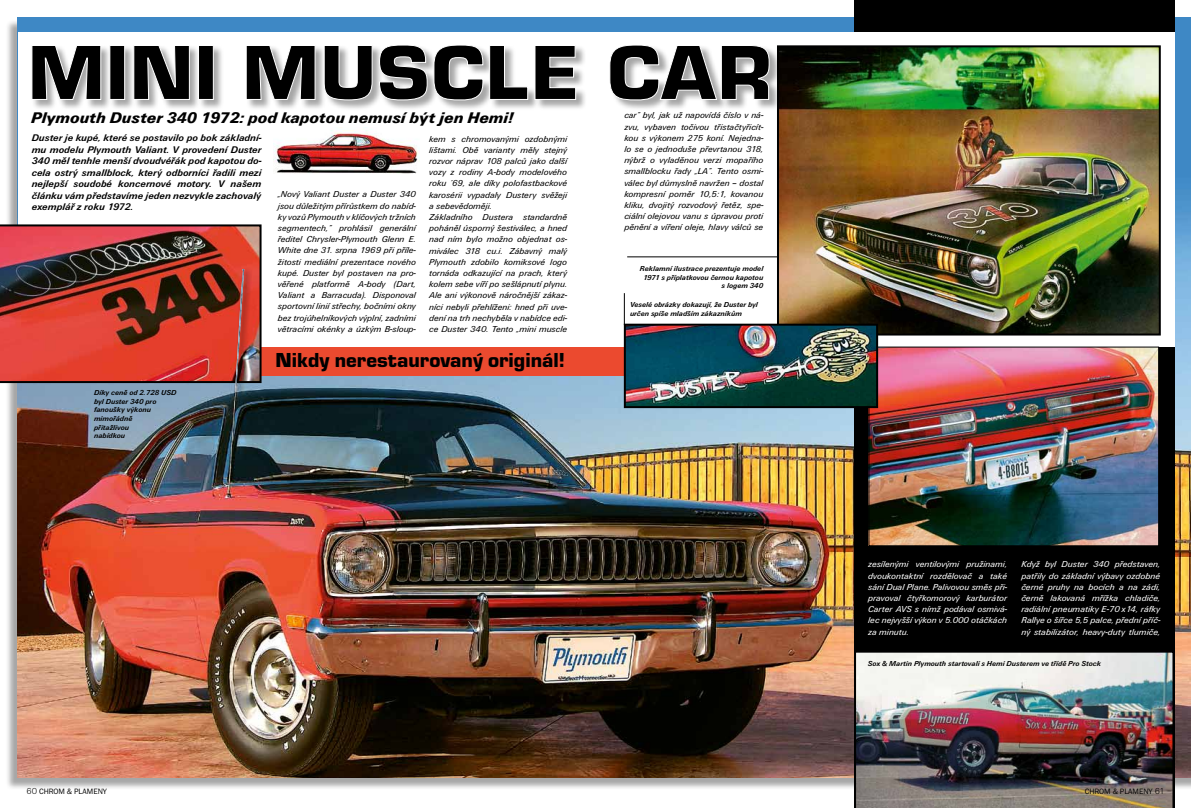
<style>
.page{position:relative;width:1191px;height:808px;background:#fff}
.page>*{position:absolute;margin:0;border:0;box-sizing:border-box;transform-origin:0 0}
.t1{font:900 21px "Eurostile TOT";color:#000}
.t2{font:16px "U001 TOT Blac Ital";color:#000}
.t3{font:italic 700 10px/11.5px "U001 TOT";color:#000;text-align:justify}
.t4{font:italic 9px/11.2px "U001 TOT";letter-spacing:.005em;color:#000;text-align:justify}
.t5{font:italic 9px/11.2px "U001 TOT";letter-spacing:.005em;color:#fff;text-align:justify}
.t6{font:8px "Franklin Got Itc TOT Boo";letter-spacing:-.005em;color:#000}
.t7{font:italic 700 7.5px/8.7px "U001 TOT";color:#000}
.s1{font-family:"Franklin Got Itc TOT Med Ita";font-weight:400;font-style:normal}
.s2{font-family:"U001 DOT Ligh";font-size:9px}
</style>
<div class="page">
<div style="left:5px;top:19px;width:1186px;height:771px;background:#000;opacity:.35"></div>
<img style="left:18px;top:18px;width:836px;height:759px">
<img style="left:1174px;top:18px;width:17px;height:759px">
<div style="left:854px;top:0;width:320px;height:808px;background:#000"></div>
<div style="left:18px;top:32px;width:1156px;height:314px;background:#fff"></div>
<img style="left:856px;top:652px;width:317px;height:156px">
<img style="left:780px;top:48px;width:377px;height:284px">
<div style="left:777px;top:45px;width:383px;height:290px;border:2px solid #000"></div>
<div style="left:32px;top:45px;width:748px;height:66px;background:#000;opacity:.35"></div>
<svg style="left:32px;top:45px;width:738px;height:56px"></svg>
<div style="left:15px;top:347px;width:774px;height:28px;background:#eb4a2f"></div>
<img style="left:0;top:224px;width:261px;height:159px">
<hr style="left:624px;top:293px;width:1px;height:32px;background:#000">
<div style="left:233px;top:267px;width:19px;height:133px;background:#000;opacity:.75"></div>
<img style="left:235px;top:269px;width:9px;height:123px">
<hr style="left:627px;top:256px;width:150px;height:1px;background:#000">
<img style="left:870px;top:349px;width:287px;height:195px">
<div style="left:868px;top:347px;width:291px;height:199px;border:1px solid #000"></div>
<img style="left:627px;top:327px;width:248px;height:78px">
<div style="left:624px;top:324px;width:254px;height:84px;border:2px solid #000"></div>
<img style="left:274px;top:130px;width:145px;height:44px">
<h2 class="t2" style="left:31px;top:109px;width:484px">Plymouth Duster 340 1972: pod kapotou nemusí být jen Hemi!</h2>
<p class="t3" style="left:32px;top:132px;width:231px">Duster je kupé, které se postavilo po bok základní&shy;mu modelu Plymouth Valiant. V provedení Duster 340 měl tenhle menší dvoudvéřák pod kapotou do&shy;cela ostrý smallblock, který odborníci řadili mezi nejlepší soudobé koncernové motory. V našem článku vám představíme jeden nezvykle zachovalý exemplář z roku 1972.</p>
<p class="t7" style="left:94px;top:388px;width:84px">Díky ceně od 2.728 USD byl Duster 340 pro fanoušky výkonu mimořádně<br>přitažlivou<br>nabídkou</p>
<p class="t4" style="left:278px;top:189px;width:140px">„Nový Valiant Duster a Duster 340 jsou důležitým přírůstkem do nabíd&shy;ky vozů Plymouth v klíčových tržních segmentech,“ prohlásil generální ředitel Chrysler-Plymouth Glenn E.<br>White dne 31. srpna 1969 při příle&shy;žitosti mediální prezentace nového kupé. Duster byl postaven na pro&shy;věřené platformě A-body (Dart, Valiant a Barracuda). Disponoval sportovní linií střechy, bočními okny bez trojúhelníkových výplní, zadními větracími okénky a úzkým B-sloup-</p>
<p class="t4" style="left:429px;top:133px;width:140px;text-align:left">kem s chromovanými ozdobnými lištami. Obě varianty měly stejný rozvor náprav 108 palců jako další vozy z rodiny A-body modelového roku ’69, ale díky polofastbackové karosérii vypadaly Dustery svěžeji a sebevědoměji.<br>Základního Dustera standardně poháněl úsporný šestiválec, a hned nad ním bylo možno objednat os&shy;miválec 318 cu.i. Zábavný malý<br>Plymouth zdobilo komiksové logo tornáda odkazující na prach, který kolem sebe víří po sešlápnutí plynu.<br>Ale ani výkonově náročnější zákaz&shy;níci nebyli přehlíženi: hned při uve&shy;dení na trh nechyběla v nabídce edi&shy;ce Duster 340. Tento „mini muscle</p>
<h1 class="t1" style="left:275px;top:349px;width:291px">Nikdy nerestaurovaný originál!</h1>
<p class="t4" style="left:624px;top:110px;width:141px">car“ byl, jak už napovídá číslo v ná&shy;zvu, vybaven točivou třistačtyřicít&shy;kou s výkonem 275 koní. Nejedna&shy;lo se o jednoduše převrtanou 318, nýbrž o vyladěnou verzi mopařího smallblocku řady „LA“. Tento osmi&shy;válec byl důmyslně navržen – dostal kompresní poměr 10,5:1, kovanou kliku, dvojitý rozvodový řetěz, spe&shy;ciální olejovou vanu s úpravou proti pěnění a víření oleje, hlavy válců se</p>
<p class="t7" style="left:640px;top:264px;width:125px;text-align:right">Reklamní ilustrace prezentuje model<br>1971 s příplatkovou černou kapotou s logem 340</p>
<p class="t7" style="left:630px;top:300px;width:129px">Veselé obrázky dokazují, že Duster byl určen spíše mladším zákazníkům</p>
<p class="t5" style="left:868px;top:559px;width:141px">zesílenými ventilovými pružinami, dvoukontaktní rozdělovač a také sání Dual Plane. Palivovou směs při&shy;pravoval čtyřkomorový karburátor Carter AVS s nímž podával osmivá&shy;lec nejvyšší výkon v 5.000 otáčkách za minutu.</p>
<p class="t5" style="left:1021px;top:559px;width:141px">Když byl Duster 340 představen, patřily do základní výbavy ozdobné černé pruhy na bocích a na zádi, černě lakovaná mřížka chladiče, radiální pneumatiky E-70 x14, ráfky Rallye o šířce 5,5 palce, přední příč&shy;ný stabilizátor, heavy-duty tlumiče,</p>
<p class="t7" style="left:867px;top:659px;width:235px">Sox <span class="s1">&amp;</span> Martin Plymouth startovali s Hemi Dusterem ve třídě Pro Stock</p>
<p class="t6" style="left:27px;top:786px;width:82px"><span class="s2">60</span> CHROM &amp; PLAMENY</p>
<p class="t6" style="left:1084px;top:786px;width:81px">CHROM &amp; PLAMENY <span class="s2">61</span></p>
</div>
